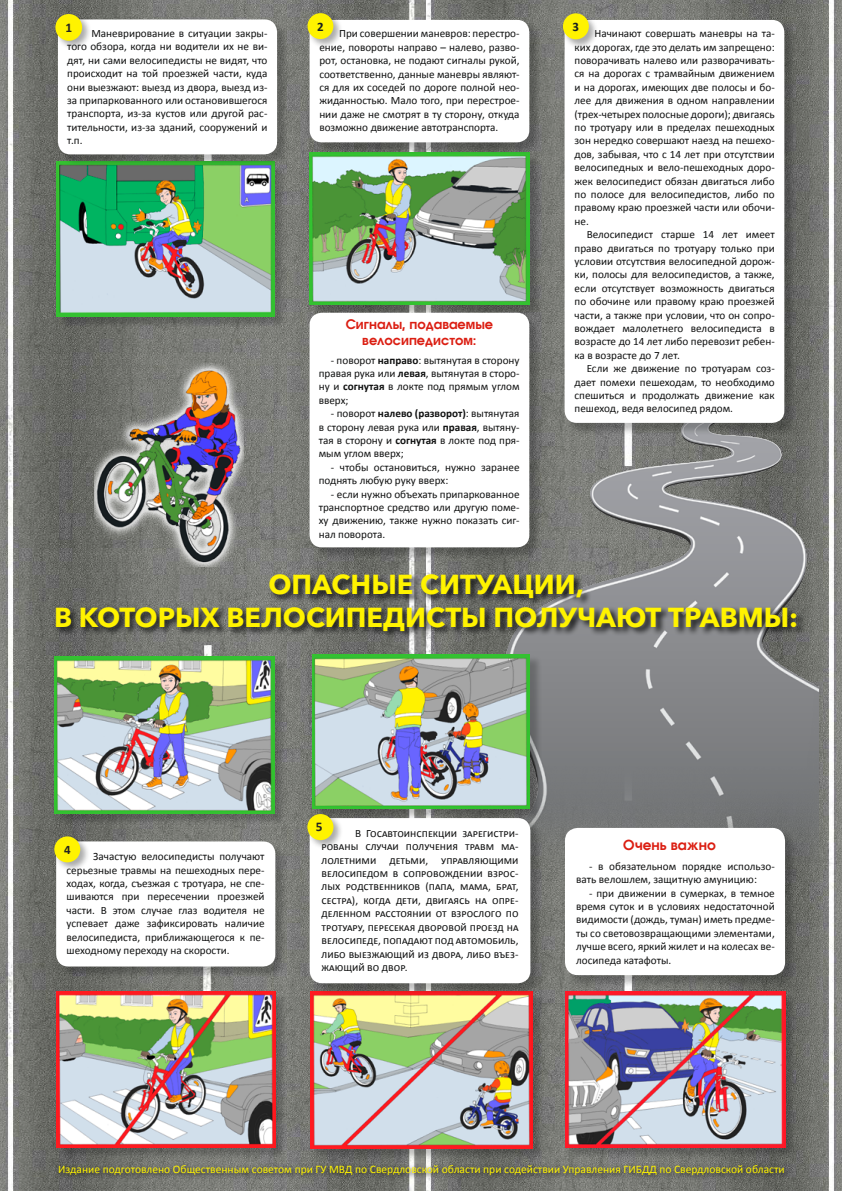
<style>
.page{position:relative;width:842px;height:1191px;background:#fff}
.page>*{position:absolute;margin:0;border:0;box-sizing:border-box;transform-origin:0 0}
.t1{font:700 27.2px/32.7px "Avenir Next Cyr";color:#fff300;text-align:center}
.t2{font:700 14.5px "Avanti";color:#db1e12}
.t3{font:700 13.8px/16.5px "Avanti";color:#db1e12;text-align:center}
.t4{font:700 13.3px "Calibri";color:#242424}
.t5{font:700 13.3px "Calibri";color:#232323}
.t6{font:700 12.9px "Calibri";color:#171e21}
.t7{font:700 12.9px "Calibri";color:#232323}
.t8{font:11.5px "Calibri";color:#fff300}
.t9{font:11.2px/13.4px "Calibri";color:#0f1010;text-align:justify}
.s1{font-weight:700}
</style>
<div class="page">
<img style="left:0;top:0;width:842px;height:548px">
<img style="left:0;top:548px;width:842px;height:643px">
<img style="left:397px;top:412px;width:421px;height:472px">
<div style="left:55px;top:574px;width:751px;height:66px;background:#0f1010;opacity:.9"></div>
<div style="left:57px;top:993px;width:231px;height:167px;background:#0f1010;opacity:.25"></div>
<img style="left:56px;top:991px;width:219px;height:156px">
<div style="left:56px;top:658px;width:231px;height:168px;background:#0f1010;opacity:.25"></div>
<img style="left:54px;top:657px;width:220px;height:156px">
<div style="left:312px;top:992px;width:233px;height:168px;background:#0f1010;opacity:.25"></div>
<img style="left:311px;top:996px;width:221px;height:152px">
<div style="left:58px;top:843px;width:230px;height:136px;background:#0f1010;opacity:.25"></div>
<div style="left:56px;top:841px;width:219px;height:125px;background:#fff;border-radius:12px"></div>
<div style="left:53px;top:835px;width:37px;height:36px;background:#0f1010;opacity:.35"></div>
<div style="left:54px;top:836px;width:26px;height:26px;background:#fff300;border-radius:50%"></div>
<div style="left:566px;top:992px;width:231px;height:168px;background:#0f1010;opacity:.25"></div>
<img style="left:565px;top:991px;width:220px;height:156px">
<div style="left:314px;top:656px;width:228px;height:165px;background:#0f1010;opacity:.25"></div>
<img style="left:312px;top:654px;width:217px;height:154px">
<div style="left:311px;top:819px;width:232px;height:177px;background:#0f1010;opacity:.25"></div>
<div style="left:310px;top:818px;width:220px;height:165px;background:#fff;border-radius:13px"></div>
<div style="left:306px;top:812px;width:37px;height:37px;background:#0f1010;opacity:.35"></div>
<div style="left:307px;top:814px;width:26px;height:26px;background:#fff300;border-radius:50%"></div>
<div style="left:566px;top:829px;width:231px;height:159px;background:#0f1010;opacity:.25"></div>
<div style="left:565px;top:828px;width:220px;height:147px;background:#fff;border-radius:13px"></div>
<div style="left:58px;top:163px;width:229px;height:166px;background:#0f1010;opacity:.25"></div>
<img style="left:56px;top:162px;width:219px;height:155px">
<div style="left:59px;top:21px;width:231px;height:146px;background:#0f1010;opacity:.25"></div>
<div style="left:58px;top:19px;width:219px;height:135px;background:#fff;border-radius:13px"></div>
<div style="left:54px;top:12px;width:38px;height:38px;background:#0f1010;opacity:.35"></div>
<div style="left:55px;top:14px;width:27px;height:27px;background:#fff300;border-radius:50%"></div>
<div style="left:311px;top:154px;width:231px;height:163px;background:#0f1010;opacity:.25"></div>
<img style="left:310px;top:152px;width:220px;height:153px">
<img style="left:95px;top:364px;width:149px;height:203px">
<div style="left:311px;top:22px;width:231px;height:133px;background:#0f1010;opacity:.25"></div>
<div style="left:310px;top:20px;width:219px;height:122px;background:#fff;border-radius:12px"></div>
<div style="left:306px;top:12px;width:37px;height:36px;background:#0f1010;opacity:.35"></div>
<div style="left:307px;top:13px;width:26px;height:26px;background:#fff300;border-radius:50%"></div>
<div style="left:311px;top:314px;width:231px;height:246px;background:#0f1010;opacity:.25"></div>
<div style="left:310px;top:313px;width:219px;height:234px;background:#fff;border-radius:12px"></div>
<div style="left:566px;top:22px;width:231px;height:414px;background:#0f1010;opacity:.25"></div>
<div style="left:565px;top:20px;width:219px;height:403px;background:#fff;border-radius:12px"></div>
<div style="left:562px;top:12px;width:36px;height:37px;background:#0f1010;opacity:.35"></div>
<div style="left:563px;top:13px;width:26px;height:26px;background:#fff300;border-radius:50%"></div>
<div style="left:56px;top:1162px;width:735px;height:20px;background:#0f1010;opacity:.9"></div>
<p class="t5" style="left:65px;top:19px;width:8px">1</p>
<p class="t9" style="left:67px;top:27px;width:202px;text-indent:24px">Маневрирование в ситуации закры&shy;того обзора, когда ни водители их не ви&shy;дят, ни сами велосипедисты не видят, что происходит на той проезжей части, куда они выезжают: выезд из двора, выезд из&shy;за припаркованного или остановившегося транспорта, из-за кустов или другой рас&shy;тительности, из-за зданий, сооружений и т.п.</p>
<p class="t6" style="left:317px;top:18px;width:8px">2</p>
<p class="t9" style="left:319px;top:27px;width:202px;text-indent:20px">При совершении маневров: перестро&shy;ение, повороты направо – налево, разво&shy;рот, остановка, не подают сигналы рукой, соответственно, данные маневры являют&shy;ся для их соседей по дороге полной нео&shy;жиданностью. Мало того, при перестрое&shy;нии даже не смотрят в ту сторону, откуда возможно движение автотранспорта.</p>
<p class="t3" style="left:346px;top:316px;width:149px">Сигналы, подаваемые велосипедистом:</p>
<p class="t9" style="left:319px;top:353px;width:202px;text-indent:12px">- поворот <span class="s1">направо</span>: вытянутая в сторону правая рука или <span class="s1">левая</span>, вытянутая в сторо&shy;ну и <span class="s1">согнутая</span> в локте под прямым углом вверх;</p>
<p class="t9" style="left:319px;top:407px;width:202px;text-indent:12px">- поворот <span class="s1">налево (разворот)</span>: вытянутая в сторону левая рука или <span class="s1">правая</span>, вытяну&shy;тая в сторону и <span class="s1">согнутая</span> в локте под пря&shy;мым углом вверх;</p>
<p class="t9" style="left:319px;top:460px;width:202px;text-indent:12px">- чтобы остановиться, нужно заранее поднять любую руку вверх:</p>
<p class="t9" style="left:319px;top:487px;width:202px;text-indent:12px">- если нужно объехать припаркованное транспортное средство или другую поме&shy;ху движению, также нужно показать сиг&shy;нал поворота.</p>
<p class="t6" style="left:573px;top:19px;width:8px">3</p>
<p class="t9" style="left:574px;top:27px;width:202px;text-indent:20px">Начинают совершать маневры на та&shy;ких дорогах, где это делать им запрещено: поворачивать налево или разворачивать&shy;ся на дорогах с трамвайным движением и на дорогах, имеющих две полосы и бо&shy;лее для движения в одном направлении (трех-четырех полосные дороги); двигаясь по тротуару или в пределах пешеходных зон нередко совершают наезд на пешехо&shy;дов, забывая, что с 14 лет при отсутствии велосипедных и вело-пешеходных доро&shy;жек велосипедист обязан двигаться либо по полосе для велосипедистов, либо по правому краю проезжей части или обочи&shy;не.</p>
<p class="t9" style="left:574px;top:228px;width:202px;text-indent:12px">Велосипедист старше 14 лет имеет право двигаться по тротуару только при условии отсутствия велосипедной дорож&shy;ки, полосы для велосипедистов, а также, если отсутствует возможность двигаться по обочине или правому краю проезжей части, а также при условии, что он сопро&shy;вождает малолетнего велосипедиста в возрасте до 14 лет либо перевозит ребен&shy;ка в возрасте до 7 лет.</p>
<p class="t9" style="left:574px;top:362px;width:202px;text-indent:12px">Если же движение по тротуарам соз&shy;дает помехи пешеходам, то необходимо спешиться и продолжать движение как пешеход, ведя велосипед рядом.</p>
<h1 class="t1" style="left:54px;top:568px;width:746px">ОПАСНЫЕ СИТУАЦИИ,<br>В КОТОРЫХ ВЕЛОСИПЕДИСТЫ ПОЛУЧАЮТ ТРАВМЫ:</h1>
<p class="t7" style="left:64px;top:841px;width:8px">4</p>
<p class="t9" style="left:67px;top:849px;width:200px;text-indent:27px">Зачастую велосипедисты получают серьезные травмы на пешеходных пере&shy;ходах, когда, съезжая с тротуара, не спе&shy;шиваются при пересечении проезжей части. В этом случае глаз водителя не успевает даже зафиксировать наличие велосипедиста, приближающегося к пе&shy;шеходному переходу на скорости.</p>
<p class="t4" style="left:316px;top:818px;width:8px">5</p>
<p class="t9" style="left:321px;top:826px;width:198px;text-indent:33px">В Госавтоинспекции зарегистри&shy;рованы случаи получения травм ма&shy;лолетними детьми, управляющими велосипедом в сопровождении взрос&shy;лых родственников (папа, мама, брат, сестра), когда дети, двигаясь на опре&shy;деленном расстоянии от взрослого по тротуару, пересекая дворовой проезд на велосипеде, попадают под автомобиль, либо выезжающий из двора, либо въез&shy;жающий во двор.</p>
<p class="t2" style="left:623px;top:837px;width:94px">Очень важно</p>
<p class="t9" style="left:576px;top:859px;width:200px;text-indent:13px">- в обязательном порядке использо&shy;вать велошлем, защитную амуницию:</p>
<p class="t9" style="left:576px;top:886px;width:200px;text-indent:13px">- при движении в сумерках, в темное время суток и в условиях недостаточной видимости (дождь, туман) иметь предме&shy;ты со световозвращающими элементами, лучше всего, яркий жилет и на колесах ве&shy;лосипеда катафоты.</p>
<p class="t8" style="left:58px;top:1161px;width:728px">Издание подготовлено Общественным советом при ГУ МВД по Свердловской области при содействии Управления ГИБДД по Свердловской области</p>
</div>
